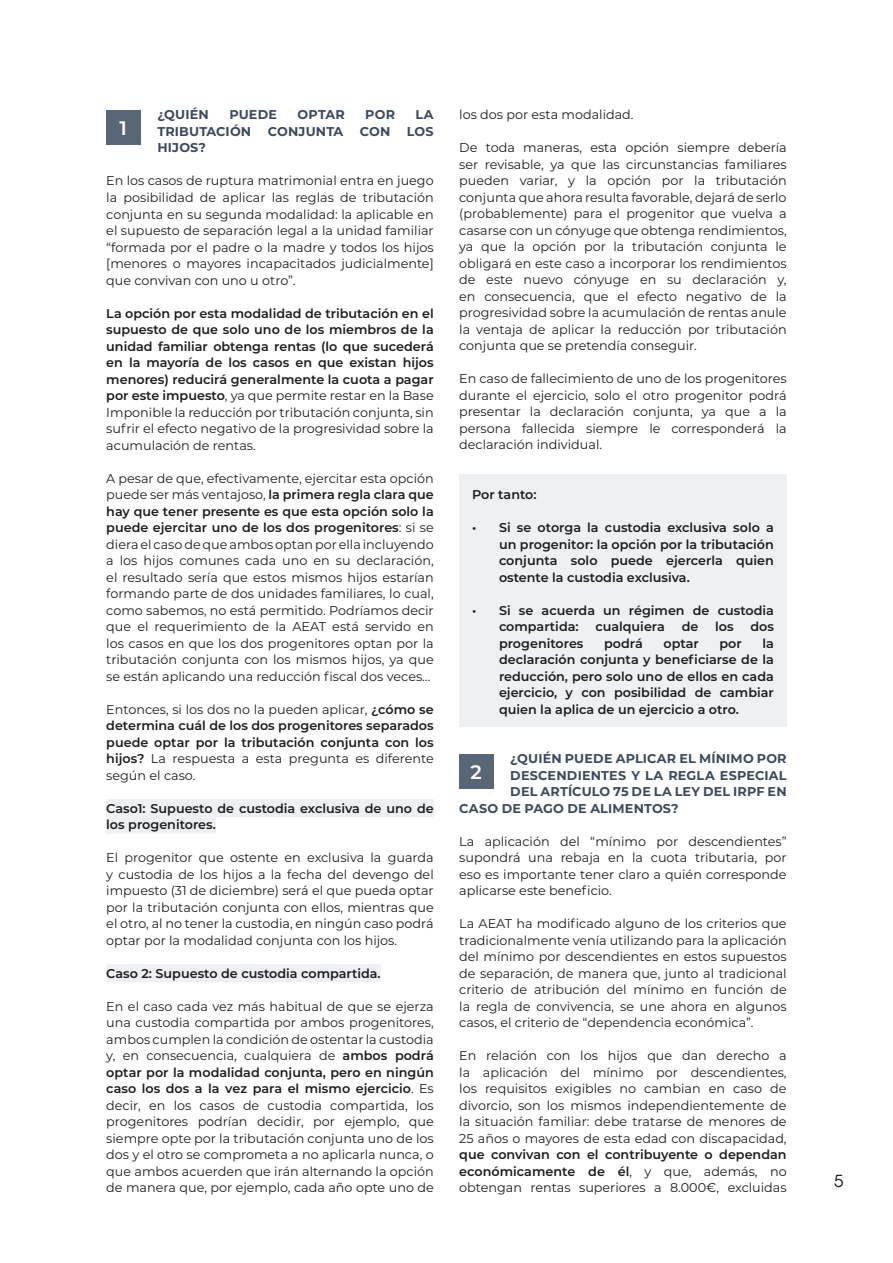
<style>
.page{position:relative;width:893px;height:1263px;background:#fff}
.page>*{position:absolute;margin:0;border:0;box-sizing:border-box;transform-origin:0 0}
.t1{font:600 19.5px "Montserrat";color:#fff}
.t2{font:16.5px "ITC Avant Garde Std";color:#1d1d1b}
.t3{font:12.75px/16.5px "Montserrat";color:#1d1d1b;text-align:justify}
.t4{font:600 12.75px/16.5px "Montserrat";color:#1d1d1b;text-align:justify}
.t5{font:700 12.75px "Montserrat";letter-spacing:.015em;color:#3c4a5d}
.s1{font-weight:400}
.s2{font-weight:600}
</style>
<div class="page">
<div style="left:106px;top:799px;width:328px;height:18px;background:#eff0f3"></div>
<div style="left:106px;top:815px;width:110px;height:18px;background:#eff0f3"></div>
<div style="left:106px;top:964px;width:275px;height:18px;background:#eff0f3"></div>
<div style="left:106px;top:111px;width:34px;height:34px;background:#586778"></div>
<div style="left:459px;top:474px;width:328px;height:252px;background:#eff0f3"></div>
<div style="left:459px;top:754px;width:34px;height:34px;background:#586778"></div>
<p class="t5" style="left:157px;top:106px;width:53px">¿QUIÉN</p>
<p class="t5" style="left:229px;top:106px;width:49px">PUEDE</p>
<p class="t5" style="left:298px;top:106px;width:49px">OPTAR</p>
<p class="t5" style="left:365px;top:106px;width:31px">POR</p>
<p class="t5" style="left:416px;top:106px;width:20px">LA</p>
<p class="t5" style="left:157px;top:122px;width:95px">TRIBUTACIÓN</p>
<p class="t5" style="left:268px;top:122px;width:77px">CONJUNTA</p>
<p class="t5" style="left:360px;top:122px;width:32px">CON</p>
<p class="t5" style="left:407px;top:122px;width:28px">LOS</p>
<p class="t5" style="left:157px;top:139px;width:50px">HIJOS?</p>
<p class="t3" style="left:106px;top:172px;width:329px">En los casos de ruptura matrimonial entra en juego la posibilidad de aplicar las reglas de tributación conjunta en su segunda modalidad: la aplicable en el supuesto de separación legal a la unidad familiar “formada por el padre o la madre y todos los hijos [menores o mayores incapacitados judicialmente] que convivan con uno u otro”.</p>
<p class="t4" style="left:106px;top:304px;width:329px">La opción por esta modalidad de tributación en el supuesto de que solo uno de los miembros de la unidad familiar obtenga rentas (lo que sucederá en la mayoría de los casos en que existan hijos menores) reducirá generalmente la cuota a pagar por este impuesto<span class="s1">, ya que permite restar en la Base Imponible la reducción por tributación conjunta, sin sufrir el efecto negativo de la progresividad sobre la acumulación de rentas.</span></p>
<p class="t3" style="left:106px;top:469px;width:329px">A pesar de que, efectivamente, ejercitar esta opción puede ser más ventajoso, <span class="s2">la primera regla clara que hay que tener presente es que esta opción solo la puede ejercitar uno de los dos progenitores</span>: si se diera el caso de que ambos optan por ella incluyendo a los hijos comunes cada uno en su declaración, el resultado sería que estos mismos hijos estarían formando parte de dos unidades familiares, lo cual, como sabemos, no está permitido. Podríamos decir que el requerimiento de la AEAT está servido en los casos en que los dos progenitores optan por la tributación conjunta con los mismos hijos, ya que se están aplicando una reducción fiscal dos veces...</p>
<p class="t4" style="left:106px;top:700px;width:329px"><span class="s1">Entonces, si los dos no la pueden aplicar,</span> ¿cómo se determina cuál de los dos progenitores separados puede optar por la tributación conjunta con los hijos? <span class="s1">La respuesta a esta pregunta es diferente según el caso.</span></p>
<p class="t4" style="left:106px;top:799px;width:329px">Caso1: Supuesto de custodia exclusiva de uno de los progenitores.</p>
<p class="t3" style="left:106px;top:849px;width:329px">El progenitor que ostente en exclusiva la guarda y custodia de los hijos a la fecha del devengo del impuesto (31 de diciembre) será el que pueda optar por la tributación conjunta con ellos, mientras que el otro, al no tener la custodia, en ningún caso podrá optar por la modalidad conjunta con los hijos.</p>
<p class="t4" style="left:106px;top:964px;width:276px">Caso 2: Supuesto de custodia compartida.</p>
<p class="t3" style="left:106px;top:997px;width:329px">En el caso cada vez más habitual de que se ejerza una custodia compartida por ambos progenitores, ambos cumplen la condición de ostentar la custodia y, en consecuencia, cualquiera de <span class="s2">ambos podrá optar por la modalidad conjunta, pero en ningún caso los dos a la vez para el mismo ejercicio</span>. Es decir, en los casos de custodia compartida, los progenitores podrían decidir, por ejemplo, que siempre opte por la tributación conjunta uno de los dos y el otro se comprometa a no aplicarla nunca, o que ambos acuerden que irán alternando la opción de manera que, por ejemplo, cada año opte uno de</p>
<h1 class="t1" style="left:120px;top:115px;width:9px">1</h1>
<p class="t3" style="left:459px;top:106px;width:176px">los dos por esta modalidad.</p>
<p class="t3" style="left:459px;top:139px;width:329px">De toda maneras, esta opción siempre debería ser revisable, ya que las circunstancias familiares pueden variar, y la opción por la tributación conjunta que ahora resulta favorable, dejará de serlo (probablemente) para el progenitor que vuelva a casarse con un cónyuge que obtenga rendimientos, ya que la opción por la tributación conjunta le obligará en este caso a incorporar los rendimientos de este nuevo cónyuge en su declaración y, en consecuencia, que el efecto negativo de la progresividad sobre la acumulación de rentas anule la ventaja de aplicar la reducción por tributación conjunta que se pretendía conseguir.</p>
<p class="t3" style="left:459px;top:370px;width:329px">En caso de fallecimiento de uno de los progenitores durante el ejercicio, solo el otro progenitor podrá presentar la declaración conjunta, ya que a la persona fallecida siempre le corresponderá la declaración individual.</p>
<p class="t4" style="left:472px;top:486px;width:66px">Por tanto:</p>
<p class="t4" style="left:499px;top:519px;width:276px;text-indent:-27px">• Si se otorga la custodia exclusiva solo a un progenitor: la opción por la tributación conjunta solo puede ejercerla quien ostente la custodia exclusiva.</p>
<p class="t4" style="left:499px;top:601px;width:276px;text-indent:-27px">• Si se acuerda un régimen de custodia compartida:</p>
<p class="t4" style="left:595px;top:618px;width:71px">cualquiera</p>
<p class="t4" style="left:682px;top:618px;width:18px">de</p>
<p class="t4" style="left:715px;top:618px;width:20px">los</p>
<p class="t4" style="left:750px;top:618px;width:25px">dos</p>
<p class="t4" style="left:499px;top:634px;width:86px">progenitores</p>
<p class="t4" style="left:604px;top:634px;width:40px">podrá</p>
<p class="t4" style="left:663px;top:634px;width:37px">optar</p>
<p class="t4" style="left:719px;top:634px;width:24px">por</p>
<p class="t4" style="left:499px;top:634px;width:276px;text-indent:263px">la declaración conjunta y beneficiarse de la reducción, pero solo uno de ellos en cada ejercicio, y con posibilidad de cambiar quien la aplica de un ejercicio a otro.</p>
<p class="t5" style="left:510px;top:749px;width:278px">¿QUIÉN PUEDE APLICAR EL MÍNIMO POR</p>
<p class="t5" style="left:510px;top:766px;width:278px">DESCENDIENTES Y LA REGLA ESPECIAL</p>
<p class="t5" style="left:510px;top:782px;width:278px">DEL ARTÍCULO 75 DE LA LEY DEL IRPF EN</p>
<p class="t5" style="left:459px;top:799px;width:221px">CASO DE PAGO DE ALIMENTOS?</p>
<p class="t3" style="left:459px;top:832px;width:329px">La aplicación del “mínimo por descendientes” supondrá una rebaja en la cuota tributaria, por eso es importante tener claro a quién corresponde aplicarse este beneficio.</p>
<p class="t3" style="left:459px;top:915px;width:329px">La AEAT ha modificado alguno de los criterios que tradicionalmente venía utilizando para la aplicación del mínimo por descendientes en estos supuestos de separación, de manera que, junto al tradicional criterio de atribución del mínimo en función de la regla de convivencia, se une ahora en algunos casos, el criterio de “dependencia económica”.</p>
<p class="t3" style="left:459px;top:1047px;width:329px">En relación con los hijos que dan derecho a la aplicación del mínimo por descendientes, los requisitos exigibles no cambian en caso de divorcio, son los mismos independientemente de la situación familiar: debe tratarse de menores de 25 años o mayores de esta edad con discapacidad,</p>
<p class="t4" style="left:459px;top:1146px;width:329px">que convivan con el contribuyente o dependan económicamente de él<span class="s1">, y que, además, no obtengan rentas superiores a 8.000€, excluidas</span></p>
<h1 class="t1" style="left:471px;top:758px;width:13px">2</h1>
<p class="t2" style="left:834px;top:1170px;width:11px">5</p>
</div>
